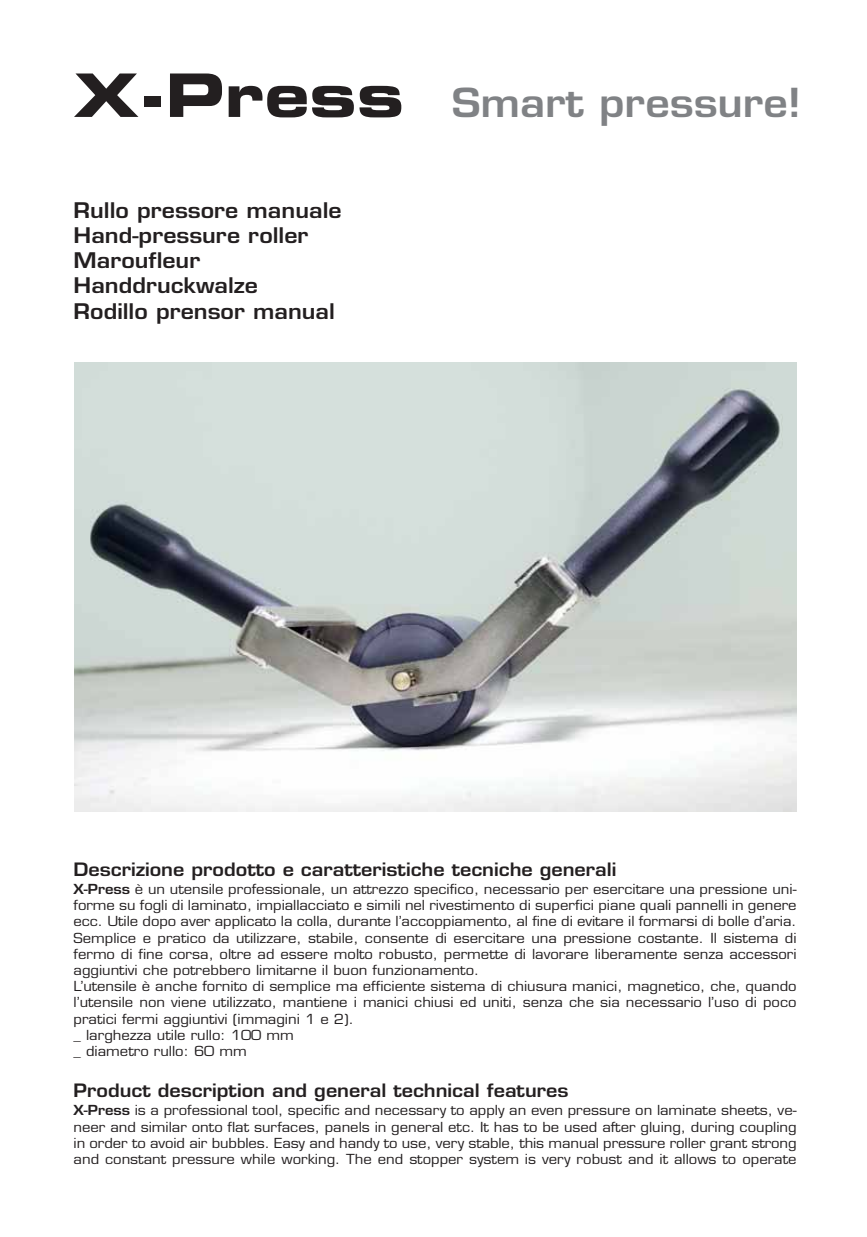
<style>
.page{position:relative;width:867px;height:1237px;background:#fff}
.page>*{position:absolute;margin:0;border:0;box-sizing:border-box;transform-origin:0 0}
.t1{font:600 39px "Eurostile";color:#808285;scale:1.1 1}
.t2{font:600 21px/25.2px "Eurostile";color:#231f20;scale:1.1 1}
.t3{font:600 18px "Eurostile";color:#231f20;scale:1.1 1}
.t4{font:13.5px/16.2px "Eurostile";color:#231f20;scale:1.1 1}
.s1{font-family:"Eurostile Bold Extended Two";font-weight:400;font-size:60px;color:#231f20}
.s2{font-weight:600}
</style>
<div class="page">
<img style="left:74px;top:363px;width:722px;height:449px">
<h1 class="t1" style="left:74px;top:88px;width:663px"><span class="s1">X-Press</span> Smart pressure!</h1>
<h2 class="t2" style="left:74px;top:200px;width:245px">Rullo pressore manuale<br>Hand-pressure roller<br>Maroufleur<br>Handdruckwalze<br>Rodillo prensor manual</h2>
<h3 class="t3" style="left:74px;top:862px;width:495px">Descrizione prodotto e caratteristiche tecniche generali</h3>
<p class="t4" style="left:74px;top:882px;width:659px"><span class="s2">X-Press</span> è un utensile professionale, un attrezzo specifico, necessario per esercitare una pressione uni&shy;forme su fogli di laminato, impiallacciato e simili nel rivestimento di superfici piane quali pannelli in genere ecc. Utile dopo aver applicato la colla, durante l’accoppiamento, al fine di evitare il formarsi di bolle d’aria.<br>Semplice e pratico da utilizzare, stabile, consente di esercitare una pressione costante. Il sistema di fermo di fine corsa, oltre ad essere molto robusto, permette di lavorare liberamente senza accessori aggiuntivi che potrebbero limitarne il buon funzionamento.<br>L’utensile è anche fornito di semplice ma efficiente sistema di chiusura manici, magnetico, che, quando l’utensile non viene utilizzato, mantiene i manici chiusi ed uniti, senza che sia necessario l’uso di poco pratici fermi aggiuntivi (immagini 1 e 2).<br>_ larghezza utile rullo: 100 mm<br>_ diametro rullo: 60 mm</p>
<h3 class="t3" style="left:74px;top:1084px;width:451px">Product description and general technical features</h3>
<p class="t4" style="left:74px;top:1104px;width:659px;text-align:justify"><span class="s2">X-Press</span> is a professional tool, specific and necessary to apply an even pressure on laminate sheets, ve&shy;neer and similar onto flat surfaces, panels in general etc. It has to be used after gluing, during coupling in order to avoid air bubbles. Easy and handy to use, very stable, this manual pressure roller grant strong and constant pressure while working. The end stopper system is very robust and it allows to operate</p>
</div>
